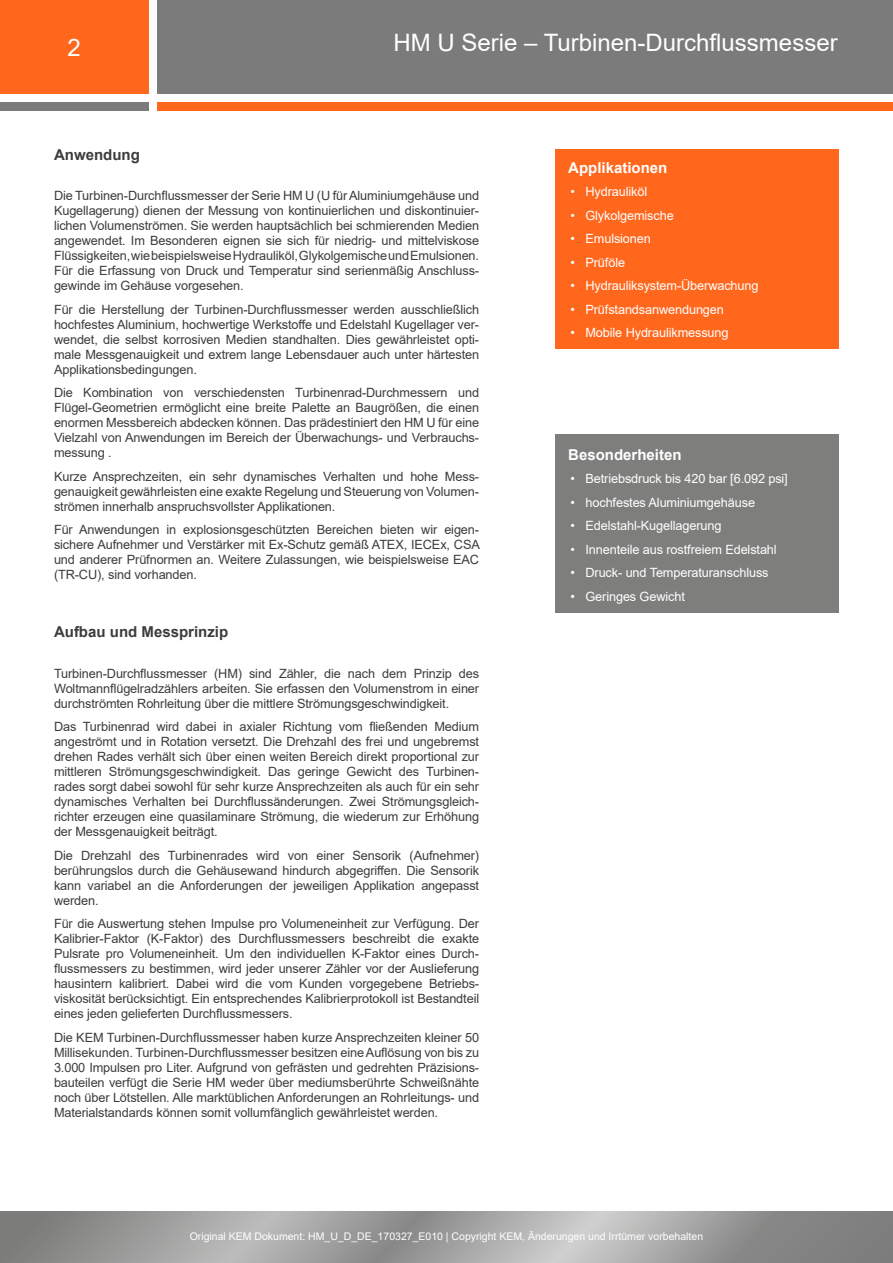
<style>
.page{position:relative;width:893px;height:1263px;background:#fff}
.page>*{position:absolute;margin:0;border:0;box-sizing:border-box;transform-origin:0 0}
.t1{font:24px "Arial";color:#fff}
.t2{font:700 15px "Arial";color:#3c3c3b}
.t3{font:700 15px "Arial";color:#fff}
.t4{font:12.75px/15px "Arial";letter-spacing:-.01em;color:#3c3c3b;text-align:justify}
.t5{font:12.75px "Arial";letter-spacing:-.01em;color:#fff}
.t6{font:10.5px "Arial";color:#fff}
</style>
<div class="page">
<div style="left:0;top:0;width:149px;height:94px;background:#ff671d"></div>
<div style="left:157px;top:0;width:736px;height:94px;background:#7c7b7b"></div>
<div style="left:0;top:102px;width:149px;height:9px;background:#7c7b7b"></div>
<div style="left:157px;top:102px;width:736px;height:9px;background:#ff671d"></div>
<svg style="left:0;top:1212px;width:893px;height:51px;background:#9e9e9d"></svg>
<div style="left:555px;top:149px;width:284px;height:200px;background:#ff671d"></div>
<div style="left:555px;top:434px;width:284px;height:178px;background:#7e7e7d"></div>
<h1 class="t1" style="left:67px;top:31px;width:15px">2</h1>
<h1 class="t1" style="left:393px;top:27px;width:446px">HM U Serie – Turbinen-Durchflussmesser</h1>
<p class="t2" style="left:54px;top:144px;width:87px">Anwendung</p>
<p class="t4" style="left:54px;top:188px;width:427px">Die Turbinen-Durchflussmesser der Serie HM U (U für Aluminiumgehäuse und Kugellagerung) dienen der Messung von kontinuierlichen und diskontinuier&shy;lichen Volumenströmen. Sie werden hauptsächlich bei schmierenden Medien angewendet. Im Besonderen eignen sie sich für niedrig- und mittelviskose Flüssigkeiten, wie beispielsweise Hydrauliköl, Glykolgemische und Emulsionen.<br>Für die Erfassung von Druck und Temperatur sind serienmäßig Anschluss&shy;gewinde im Gehäuse vorgesehen.</p>
<p class="t4" style="left:54px;top:302px;width:427px">Für die Herstellung der Turbinen-Durchflussmesser werden ausschließlich hochfestes Aluminium, hochwertige Werkstoffe und Edelstahl Kugellager ver&shy;wendet, die selbst korrosiven Medien standhalten. Dies gewährleistet opti&shy;male Messgenauigkeit und extrem lange Lebensdauer auch unter härtesten Applikationsbedingungen.</p>
<p class="t4" style="left:54px;top:385px;width:427px">Die Kombination von verschiedensten Turbinenrad-Durchmessern und Flügel-Geometrien ermöglicht eine breite Palette an Baugrößen, die einen enormen Messbereich abdecken können. Das prädestiniert den HM U für eine Vielzahl von Anwendungen im Bereich der Überwachungs- und Verbrauchs&shy;messung .</p>
<p class="t4" style="left:54px;top:469px;width:427px">Kurze Ansprechzeiten, ein sehr dynamisches Verhalten und hohe Mess&shy;genauigkeit gewährleisten eine exakte Regelung und Steuerung von Volumen&shy;strömen innerhalb anspruchsvollster Applikationen.</p>
<p class="t4" style="left:54px;top:522px;width:427px">Für Anwendungen in explosionsgeschützten Bereichen bieten wir eigen&shy;sichere Aufnehmer und Verstärker mit Ex-Schutz gemäß ATEX, IECEx, CSA und anderer Prüfnormen an. Weitere Zulassungen, wie beispielsweise EAC (TR-CU), sind vorhanden.</p>
<p class="t2" style="left:54px;top:622px;width:176px">Aufbau und Messprinzip</p>
<p class="t4" style="left:54px;top:666px;width:427px">Turbinen-Durchflussmesser (HM) sind Zähler, die nach dem Prinzip des Woltmannflügelradzählers arbeiten. Sie erfassen den Volumenstrom in einer durchströmten Rohrleitung über die mittlere Strömungsgeschwindigkeit.</p>
<p class="t4" style="left:54px;top:719px;width:427px">Das Turbinenrad wird dabei in axialer Richtung vom fließenden Medium angeströmt und in Rotation versetzt. Die Drehzahl des frei und ungebremst drehen Rades verhält sich über einen weiten Bereich direkt proportional zur mittleren Strömungsgeschwindigkeit. Das geringe Gewicht des Turbinen&shy;rades sorgt dabei sowohl für sehr kurze Ansprechzeiten als auch für ein sehr dynamisches Verhalten bei Durchflussänderungen. Zwei Strömungsgleich&shy;richter erzeugen eine quasilaminare Strömung, die wiederum zur Erhöhung der Messgenauigkeit beiträgt.</p>
<p class="t4" style="left:54px;top:848px;width:427px">Die Drehzahl des Turbinenrades wird von einer Sensorik (Aufnehmer) berührungslos durch die Gehäusewand hindurch abgegriffen. Die Sensorik kann variabel an die Anforderungen der jeweiligen Applikation angepasst werden.</p>
<p class="t4" style="left:54px;top:916px;width:427px">Für die Auswertung stehen Impulse pro Volumeneinheit zur Verfügung. Der Kalibrier-Faktor (K-Faktor) des Durchflussmessers beschreibt die exakte Pulsrate pro Volumeneinheit. Um den individuellen K-Faktor eines Durch&shy;flussmessers zu bestimmen, wird jeder unserer Zähler vor der Auslieferung hausintern kalibriert. Dabei wird die vom Kunden vorgegebene Betriebs&shy;viskosität berücksichtigt. Ein entsprechendes Kalibrierprotokoll ist Bestandteil eines jeden gelieferten Durchflussmessers.</p>
<p class="t4" style="left:54px;top:1030px;width:427px">Die KEM Turbinen-Durchflussmesser haben kurze Ansprechzeiten kleiner 50<br>Millisekunden. Turbinen-Durchflussmesser besitzen eine Auflösung von bis zu 3.000 Impulsen pro Liter. Aufgrund von gefrästen und gedrehten Präzisions&shy;bauteilen verfügt die Serie HM weder über mediumsberührte Schweißnähte noch über Lötstellen. Alle marktüblichen Anforderungen an Rohrleitungs- und Materialstandards können somit vollumfänglich gewährleistet werden.</p>
<p class="t3" style="left:568px;top:157px;width:101px">Applikationen</p>
<p class="t5" style="left:570px;top:183px;width:78px">• Hydrauliköl</p>
<p class="t5" style="left:570px;top:206px;width:105px">• Glykolgemische</p>
<p class="t5" style="left:570px;top:230px;width:82px">• Emulsionen</p>
<p class="t5" style="left:570px;top:253px;width:56px">• Prüföle</p>
<p class="t5" style="left:570px;top:277px;width:190px">• Hydrauliksystem-Überwachung</p>
<p class="t5" style="left:570px;top:300px;width:155px">• Prüfstandsanwendungen</p>
<p class="t5" style="left:570px;top:324px;width:160px">• Mobile Hydraulikmessung</p>
<p class="t3" style="left:568px;top:444px;width:115px">Besonderheiten</p>
<p class="t5" style="left:570px;top:470px;width:219px">• Betriebsdruck bis 420 bar [6.092 psi]</p>
<p class="t5" style="left:570px;top:493px;width:186px">• hochfestes Aluminiumgehäuse</p>
<p class="t5" style="left:570px;top:517px;width:153px">• Edelstahl-Kugellagerung</p>
<p class="t5" style="left:570px;top:540px;width:208px">• Innenteile aus rostfreiem Edelstahl</p>
<p class="t5" style="left:570px;top:564px;width:200px">• Druck- und Temperaturanschluss</p>
<p class="t5" style="left:570px;top:587px;width:116px">• Geringes Gewicht</p>
<p class="t6" style="left:190px;top:1229px;width:515px">Original KEM Dokument: HM_U_D_DE_170327_E010 | Copyright KEM, Änderungen und Irrtümer vorbehalten</p>
</div>
